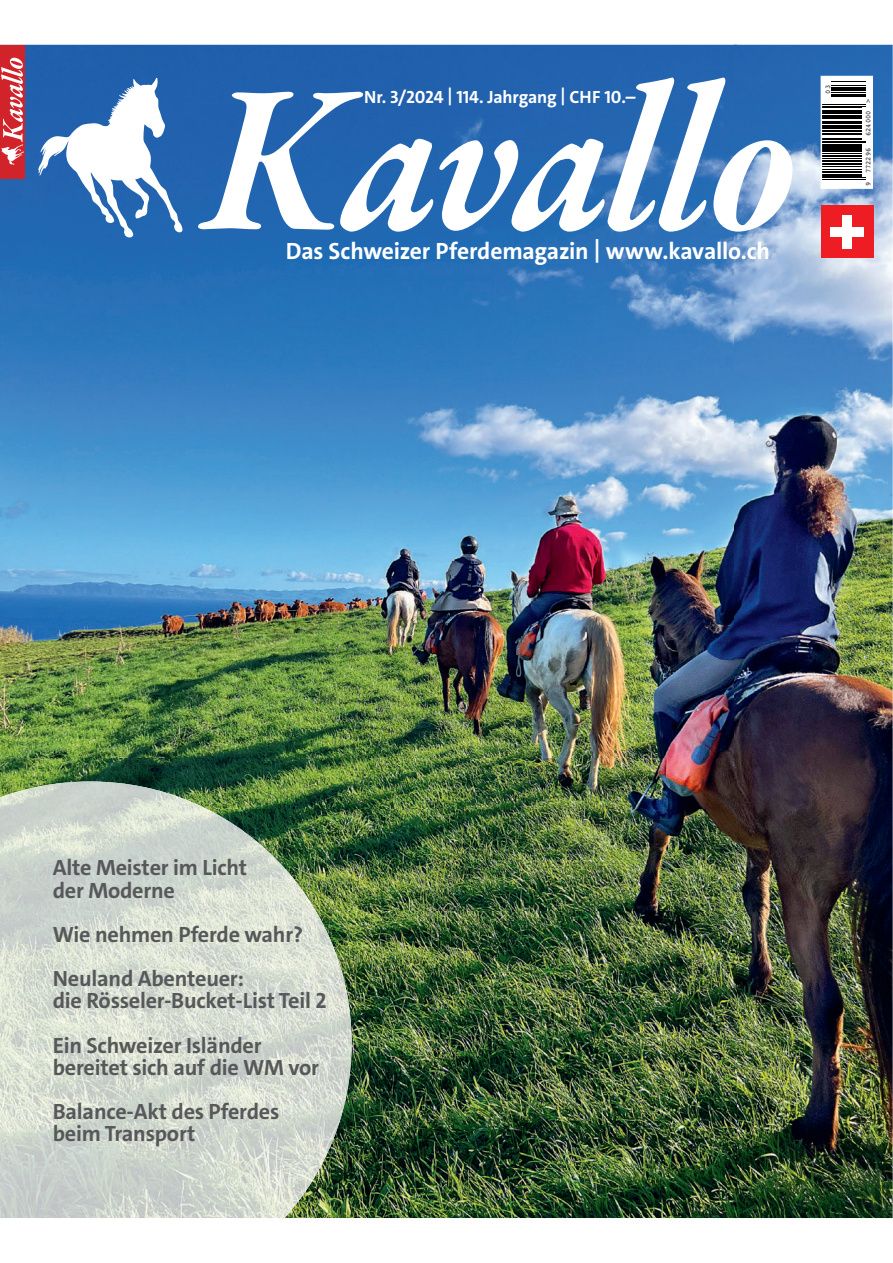
<style>
.page{position:relative;width:893px;height:1263px;background:#fff}
.page>*{position:absolute;margin:0;border:0;box-sizing:border-box;transform-origin:0 0}
.t1{font:700 23.7px "The Sans";letter-spacing:-.01em;color:#fff}
.t2{font:700 22.2px/44.4px "The Sans";letter-spacing:-.01em;color:#57585a}
.t3{font:700 17.7px "The Sans";letter-spacing:-.01em;color:#fff}
.t4{font:7.2px "Verlag";color:#231f20}
</style>
<div class="page">
<img style="left:0;top:45px;width:734px;height:765px">
<img style="left:734px;top:45px;width:159px;height:1173px">
<img style="left:352px;top:810px;width:384px;height:51px">
<img style="left:352px;top:861px;width:384px;height:51px">
<img style="left:352px;top:912px;width:384px;height:306px">
<div style="left:0;top:45px;width:25px;height:133px;background:#d1232a"></div>
<svg style="left:1px;top:58px;width:23px;height:107px"></svg>
<svg style="left:198px;top:92px;width:235px;height:140px"></svg>
<svg style="left:439px;top:78px;width:353px;height:154px"></svg>
<svg style="left:38px;top:78px;width:145px;height:160px"></svg>
<img style="left:0;top:781px;width:352px;height:437px">
<div style="left:822px;top:77px;width:49px;height:109px;background:#fff"></div>
<hr style="left:822px;top:179px;width:40px;height:1px;background:#000">
<hr style="left:822px;top:177px;width:40px;height:1px;background:#000">
<hr style="left:822px;top:174px;width:40px;height:2px;background:#000">
<hr style="left:822px;top:172px;width:40px;height:1px;background:#000">
<hr style="left:822px;top:169px;width:40px;height:1px;background:#000">
<hr style="left:822px;top:166px;width:40px;height:1px;background:#000">
<hr style="left:822px;top:163px;width:40px;height:2px;background:#000">
<hr style="left:822px;top:161px;width:40px;height:1px;background:#000">
<hr style="left:822px;top:158px;width:40px;height:1px;background:#000">
<hr style="left:822px;top:155px;width:40px;height:2px;background:#000">
<hr style="left:822px;top:153px;width:40px;height:1px;background:#000">
<hr style="left:822px;top:150px;width:40px;height:2px;background:#000">
<hr style="left:822px;top:148px;width:40px;height:1px;background:#000">
<hr style="left:822px;top:144px;width:40px;height:3px;background:#000">
<hr style="left:822px;top:142px;width:40px;height:1px;background:#000">
<hr style="left:822px;top:141px;width:40px;height:1px;background:#000">
<hr style="left:822px;top:139px;width:40px;height:1px;background:#000">
<hr style="left:822px;top:138px;width:40px;height:1px;background:#000">
<hr style="left:822px;top:133px;width:40px;height:1px;background:#000">
<hr style="left:822px;top:130px;width:40px;height:2px;background:#000">
<hr style="left:822px;top:128px;width:40px;height:1px;background:#000">
<hr style="left:822px;top:125px;width:40px;height:2px;background:#000">
<hr style="left:822px;top:121px;width:40px;height:2px;background:#000">
<hr style="left:822px;top:119px;width:40px;height:1px;background:#000">
<hr style="left:822px;top:115px;width:40px;height:3px;background:#000">
<hr style="left:822px;top:113px;width:40px;height:1px;background:#000">
<hr style="left:822px;top:110px;width:40px;height:2px;background:#000">
<hr style="left:822px;top:107px;width:40px;height:1px;background:#000">
<hr style="left:822px;top:106px;width:40px;height:1px;background:#000">
<hr style="left:822px;top:104px;width:40px;height:1px;background:#000">
<hr style="left:832px;top:96px;width:34px;height:1px;background:#000">
<hr style="left:832px;top:94px;width:34px;height:2px;background:#000">
<hr style="left:832px;top:92px;width:34px;height:1px;background:#000">
<hr style="left:832px;top:88px;width:34px;height:3px;background:#000">
<hr style="left:832px;top:87px;width:34px;height:1px;background:#000">
<hr style="left:832px;top:85px;width:34px;height:1px;background:#000">
<hr style="left:832px;top:81px;width:34px;height:1px;background:#000">
<div style="left:820px;top:76px;width:53px;height:113px;border:1px solid #fff"></div>
<div style="left:820px;top:205px;width:53px;height:53px;background:#ee1d23"></div>
<div style="left:842px;top:215px;width:10px;height:33px;background:#fff"></div>
<div style="left:830px;top:227px;width:33px;height:10px;background:#fff"></div>
<p class="t3" style="left:364px;top:90px;width:273px">Nr. 3/2024 | 114. Jahrgang | CHF 10.–</p>
<p class="t1" style="left:286px;top:242px;width:485px">Das Schweizer Pferdemagazin | www.kavallo.ch</p>
<p class="t4" style="left:825px;top:94px;width:10px;rotate:-90deg">03</p>
<p class="t4" style="left:865px;top:136px;width:39px;rotate:-90deg">624000 &gt;</p>
<p class="t4" style="left:865px;top:186px;width:39px;rotate:-90deg">9 772296</p>
<p class="t2" style="left:53px;top:859px;width:196px;line-height:22.2px">Alte Meister im Licht der Moderne</p>
<p class="t2" style="left:53px;top:914px;width:252px">Wie nehmen Pferde wahr?<br>Neuland Abenteuer:</p>
<p class="t2" style="left:53px;top:981px;width:275px">die Rösseler-Bucket-List Teil 2<br>Ein Schweizer Isländer</p>
<p class="t2" style="left:53px;top:1047px;width:268px">bereitet sich auf die WM vor<br>Balance-Akt des Pferdes</p>
<p class="t2" style="left:53px;top:1114px;width:144px">beim Transport</p>
</div>
